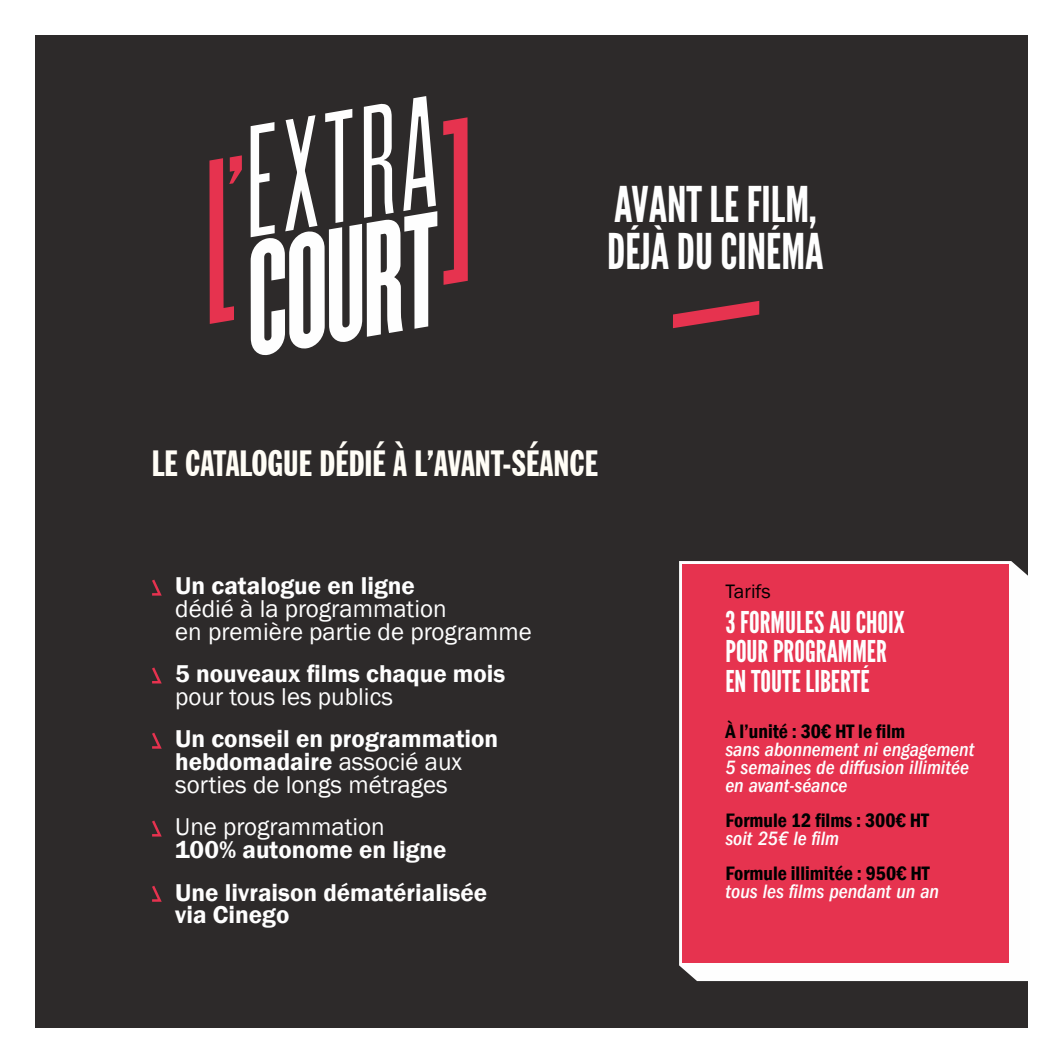
<style>
.page{position:relative;width:1063px;height:1063px;background:#fff}
.page>*{position:absolute;margin:0;border:0;box-sizing:border-box;transform-origin:0 0}
.t1{font:49.25px/48px "League Gothic";color:#fefefe}
.t2{font:extra-condensed 36.5px "Franklin Gothic BT";color:#fffdf6}
.t3{font:30px/29.2px "League Gothic";color:#fefefe}
.t4{font:600 25px/22.8px "Franklin Gothic";color:#fefefe}
.t5{font:25px/22.8px "Franklin Gothic";color:#fefefe}
.t6{font:italic 500 condensed 20px/18.2px "Franklin Gothic";color:#fefefe}
.t7{font:600 condensed 20px "Franklin Gothic";color:#000}
.t8{font:20px "Franklin Gothic";color:#000}
.s1{font-weight:400}
</style>
<div class="page">
<div style="left:35px;top:36px;width:992px;height:992px;background:#2d2a2a"></div>
<svg style="left:443px;top:117px;width:25px;height:168px"></svg>
<svg style="left:209px;top:155px;width:33px;height:169px"></svg>
<svg style="left:251px;top:96px;width:186px;height:260px"></svg>
<svg style="left:673px;top:301px;width:86px;height:27px"></svg>
<svg style="left:152px;top:579px;width:10px;height:17px"></svg>
<svg style="left:152px;top:667px;width:10px;height:17px"></svg>
<svg style="left:152px;top:732px;width:10px;height:17px"></svg>
<svg style="left:152px;top:820px;width:10px;height:17px"></svg>
<svg style="left:152px;top:885px;width:10px;height:17px"></svg>
<svg style="left:679px;top:561px;width:349px;height:420px;fill:#fefefe"></svg>
<div style="left:682px;top:564px;width:326px;height:399px;background:#e6334f"></div>
<h1 class="t1" style="left:607px;top:180px;width:218px">AVANT LE FILM,<br>DÉJÀ DU CINÉMA</h1>
<h2 class="t2" style="left:152px;top:441px;width:448px">LE CATALOGUE DÉDIÉ À L’AVANT-SÉANCE</h2>
<p class="t4" style="left:175px;top:575px;width:241px">Un catalogue en ligne</p>
<p class="t5" style="left:175px;top:598px;width:358px">dédié à la programmation<br>en première partie de programme</p>
<p class="t4" style="left:175px;top:663px;width:332px">5 nouveaux films chaque mois</p>
<p class="t5" style="left:175px;top:686px;width:219px">pour tous les publics</p>
<p class="t4" style="left:175px;top:728px;width:325px">Un conseil en programmation hebdomadaire <span class="s1">associé aux sorties de longs métrages</span></p>
<p class="t5" style="left:175px;top:816px;width:211px">Une programmation</p>
<p class="t4" style="left:175px;top:829px;width:314px;line-height:42.5px">100% autonome en ligne<br>Une livraison dématérialisée</p>
<p class="t4" style="left:175px;top:904px;width:116px">via Cinego</p>
<p class="t8" style="left:725px;top:579px;width:47px">Tarifs</p>
<p class="t3" style="left:725px;top:608px;width:181px">3 FORMULES AU CHOIX<br>POUR PROGRAMMER<br>EN TOUTE LIBERTÉ</p>
<p class="t7" style="left:725px;top:718px;width:181px">À l’unité : 30€ HT le film</p>
<p class="t6" style="left:725px;top:740px;width:251px">sans abonnement ni engagement<br>5 semaines de diffusion illimitée en avant-séance</p>
<p class="t7" style="left:725px;top:807px;width:205px">Formule 12 films : 300€ HT</p>
<p class="t6" style="left:725px;top:829px;width:115px">soit 25€ le film</p>
<p class="t7" style="left:725px;top:860px;width:206px">Formule illimitée : 950€ HT</p>
<p class="t6" style="left:725px;top:882px;width:215px">tous les films pendant un an</p>
</div>
